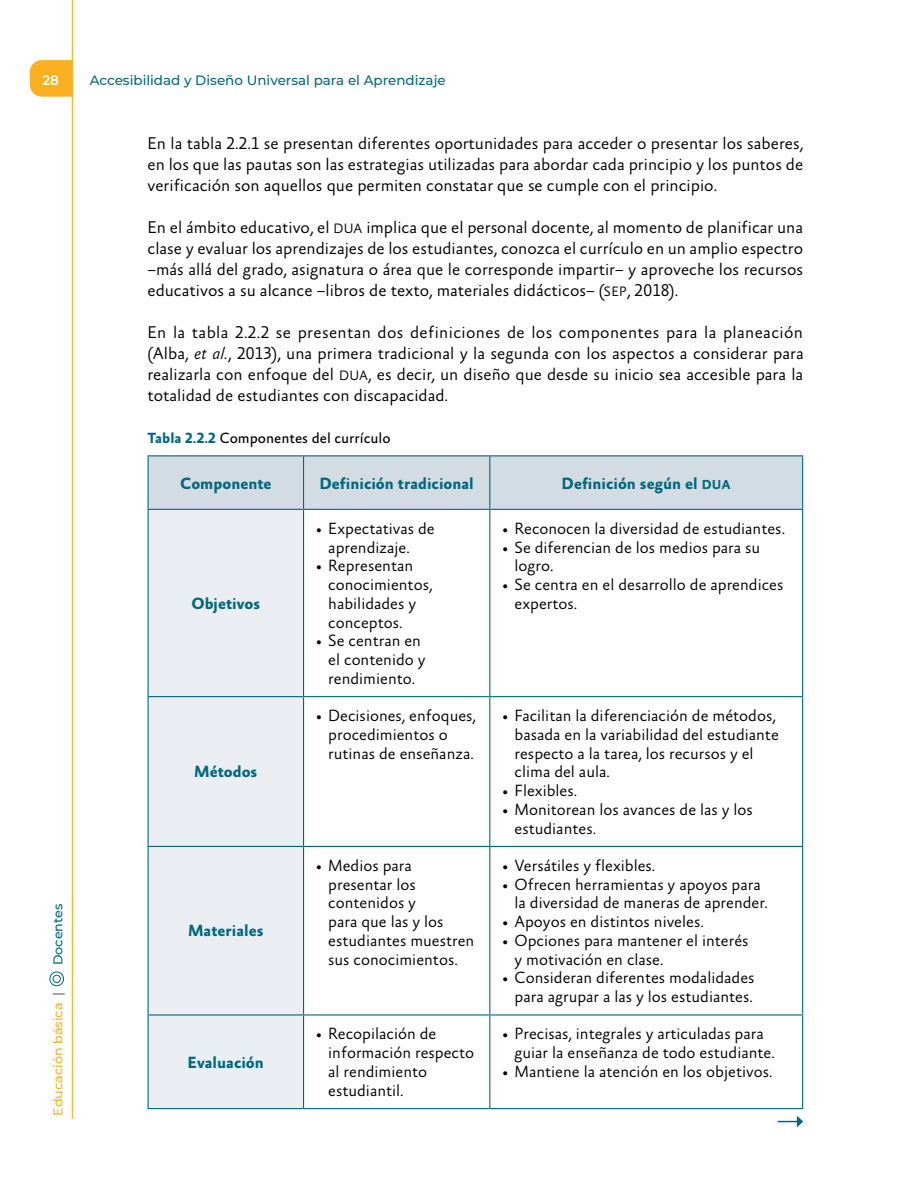
<style>
.page{position:relative;width:918px;height:1188px;background:#fff}
.page>*{position:absolute;margin:0;border:0;box-sizing:border-box;transform-origin:0 0}
.t1{font:300 17.25px/21px "Absara Sans TF";color:#000;text-align:justify}
.t2{font:300 16.5px/18.8px "Absara Sans TF";color:#000}
.t3{font:700 16.5px "Absara Sans TF";color:#00697f}
.t4{font:15px "Absara Sans TF";color:#000}
.t5{font:500 13.5px "Montserrat";color:#00697f}
.t6{font:600 13.5px "Montserrat";color:#fff}
.t7{font:500 12.75px "Montserrat";color:#f9b122}
.t8{font:500 12.75px "Montserrat";color:#00697f}
.s1{font-weight:700;color:#9d9d9c}
.s2{font-size:13.8px}
.s3{font-style:italic}
.s4{font-weight:700;color:#00697f}
.s5{font-size:13.2px}
</style>
<div class="page">
<hr style="left:72px;top:0;width:1px;height:1118px;background:#f9b122">
<svg style="left:30px;top:60px;width:42px;height:37px"></svg>
<svg style="left:49px;top:971px;width:15px;height:16px"></svg>
<div style="left:149px;top:456px;width:653px;height:53px;background:#d4dce3"></div>
<div style="left:149px;top:510px;width:154px;height:598px;background:#eaeef2"></div>
<hr style="left:303px;top:456px;width:1px;height:53px;background:#00697f">
<hr style="left:489px;top:456px;width:1px;height:53px;background:#00697f">
<hr style="left:802px;top:456px;width:1px;height:53px;background:#00697f">
<hr style="left:489px;top:510px;width:1px;height:186px;background:#00697f">
<hr style="left:802px;top:510px;width:1px;height:186px;background:#00697f">
<hr style="left:489px;top:697px;width:1px;height:149px;background:#00697f">
<hr style="left:802px;top:697px;width:1px;height:149px;background:#00697f">
<hr style="left:489px;top:847px;width:1px;height:167px;background:#00697f">
<hr style="left:802px;top:847px;width:1px;height:167px;background:#00697f">
<hr style="left:489px;top:1016px;width:1px;height:92px;background:#00697f">
<hr style="left:802px;top:1016px;width:1px;height:92px;background:#00697f">
<hr style="left:148px;top:455px;width:156px;height:1px;background:#00697f">
<hr style="left:148px;top:456px;width:1px;height:53px;background:#00697f">
<hr style="left:304px;top:455px;width:186px;height:1px;background:#00697f">
<hr style="left:490px;top:455px;width:313px;height:1px;background:#00697f">
<hr style="left:304px;top:509px;width:186px;height:1px;background:#00697f">
<hr style="left:490px;top:509px;width:313px;height:1px;background:#00697f">
<hr style="left:148px;top:696px;width:156px;height:1px;background:#00697f">
<hr style="left:304px;top:696px;width:186px;height:1px;background:#00697f">
<hr style="left:490px;top:696px;width:313px;height:1px;background:#00697f">
<hr style="left:148px;top:846px;width:156px;height:1px;background:#00697f">
<hr style="left:304px;top:846px;width:186px;height:1px;background:#00697f">
<hr style="left:490px;top:846px;width:313px;height:1px;background:#00697f">
<hr style="left:148px;top:1014px;width:156px;height:2px;background:#00697f">
<hr style="left:304px;top:1014px;width:186px;height:2px;background:#00697f">
<hr style="left:490px;top:1014px;width:313px;height:2px;background:#00697f">
<hr style="left:148px;top:1108px;width:156px;height:1px;background:#00697f">
<hr style="left:304px;top:1108px;width:186px;height:1px;background:#00697f">
<hr style="left:490px;top:1108px;width:313px;height:1px;background:#00697f">
<hr style="left:148px;top:509px;width:156px;height:1px;background:#00697f">
<hr style="left:148px;top:510px;width:1px;height:186px;background:#00697f">
<hr style="left:303px;top:510px;width:1px;height:186px;background:#00697f">
<hr style="left:148px;top:697px;width:1px;height:149px;background:#00697f">
<hr style="left:303px;top:697px;width:1px;height:149px;background:#00697f">
<hr style="left:148px;top:847px;width:1px;height:167px;background:#00697f">
<hr style="left:303px;top:847px;width:1px;height:167px;background:#00697f">
<hr style="left:148px;top:1016px;width:1px;height:92px;background:#00697f">
<hr style="left:303px;top:1016px;width:1px;height:92px;background:#00697f">
<svg style="left:778px;top:1116px;width:25px;height:11px"></svg>
<p class="t6" style="left:42px;top:71px;width:18px">28</p>
<p class="t8" style="left:49px;top:965px;width:63px;rotate:-90deg">Docentes</p>
<p class="t7" style="left:49px;top:1116px;width:125px;rotate:-90deg">Educación básica <span class="s1">|</span></p>
<p class="t5" style="left:90px;top:71px;width:358px">Accesibilidad y Diseño Universal para el Aprendizaje</p>
<p class="t1" style="left:148px;top:133px;width:657px">En la tabla 2.2.1 se presentan diferentes oportunidades para acceder o presentar los saberes, en los que las pautas son las estrategias utilizadas para abordar cada principio y los puntos de verificación son aquellos que permiten constatar que se cumple con el principio.</p>
<p class="t1" style="left:148px;top:217px;width:657px">En el ámbito educativo, el <span class="s2">DUA</span> implica que el personal docente, al momento de planificar una clase y evaluar los aprendizajes de los estudiantes, conozca el currículo en un amplio espectro –más allá del grado, asignatura o área que le corresponde impartir– y aproveche los recursos educativos a su alcance –libros de texto, materiales didácticos– (<span class="s2">SEP</span>, 2018).</p>
<p class="t1" style="left:147px;top:322px;width:658px">En la tabla 2.2.2 se presentan dos definiciones de los componentes para la planeación (Alba, <span class="s3">et al.</span>, 2013), una primera tradicional y la segunda con los aspectos a considerar para realizarla con enfoque del <span class="s2">DUA</span>, es decir, un diseño que desde su inicio sea accesible para la totalidad de estudiantes con discapacidad.</p>
<p class="t4" style="left:148px;top:430px;width:245px"><span class="s4">Tabla 2.2.2</span> Componentes del currículo</p>
<p class="t3" style="left:180px;top:474px;width:93px">Componente</p>
<p class="t3" style="left:320px;top:474px;width:156px">Definición tradicional</p>
<p class="t3" style="left:562px;top:474px;width:171px">Definición según el <span class="s5">DUA</span></p>
<p class="t3" style="left:191px;top:595px;width:70px">Objetivos</p>
<p class="t3" style="left:194px;top:763px;width:65px">Métodos</p>
<p class="t3" style="left:188px;top:922px;width:77px">Materiales</p>
<p class="t3" style="left:188px;top:1053px;width:78px">Evaluación</p>
<p class="t2" style="left:328px;top:520px;width:108px;text-indent:-12px">• Expectativas de aprendizaje.</p>
<p class="t2" style="left:328px;top:557px;width:106px;text-indent:-12px">• Representan conocimientos, habilidades y conceptos.</p>
<p class="t2" style="left:328px;top:632px;width:99px;text-indent:-12px">• Se centran en el contenido y rendimiento.</p>
<p class="t2" style="left:503px;top:520px;width:284px">• Reconocen la diversidad de estudiantes.</p>
<p class="t2" style="left:515px;top:538px;width:247px;text-indent:-12px">• Se diferencian de los medios para su logro.</p>
<p class="t2" style="left:515px;top:576px;width:270px;text-indent:-12px">• Se centra en el desarrollo de aprendices expertos.</p>
<p class="t2" style="left:328px;top:707px;width:149px;text-indent:-12px">• Decisiones, enfoques, procedimientos o rutinas de enseñanza.</p>
<p class="t2" style="left:515px;top:707px;width:266px;text-indent:-12px">• Facilitan la diferenciación de métodos, basada en la variabilidad del estudiante respecto a la tarea, los recursos y el clima del aula.</p>
<p class="t2" style="left:503px;top:782px;width:76px">• Flexibles.</p>
<p class="t2" style="left:515px;top:801px;width:240px;text-indent:-12px">• Monitorean los avances de las y los estudiantes.</p>
<p class="t2" style="left:328px;top:857px;width:148px;text-indent:-12px">• Medios para presentar los contenidos y<br>para que las y los estudiantes muestren sus conocimientos.</p>
<p class="t2" style="left:503px;top:857px;width:154px">• Versátiles y flexibles.</p>
<p class="t2" style="left:515px;top:875px;width:255px;text-indent:-12px">• Ofrecen herramientas y apoyos para la diversidad de maneras de aprender.</p>
<p class="t2" style="left:503px;top:913px;width:203px">• Apoyos en distintos niveles.</p>
<p class="t2" style="left:515px;top:932px;width:236px;text-indent:-12px">• Opciones para mantener el interés y motivación en clase.</p>
<p class="t2" style="left:503px;top:969px;width:254px;text-align:right">• Consideran diferentes modalidades para agrupar a las y los estudiantes.</p>
<p class="t2" style="left:328px;top:1025px;width:147px;text-indent:-12px">• Recopilación de información respecto al rendimiento estudiantil.</p>
<p class="t2" style="left:515px;top:1025px;width:262px;text-indent:-12px">• Precisas, integrales y articuladas para guiar la enseñanza de todo estudiante.</p>
<p class="t2" style="left:503px;top:1063px;width:271px">• Mantiene la atención en los objetivos.</p>
</div>
